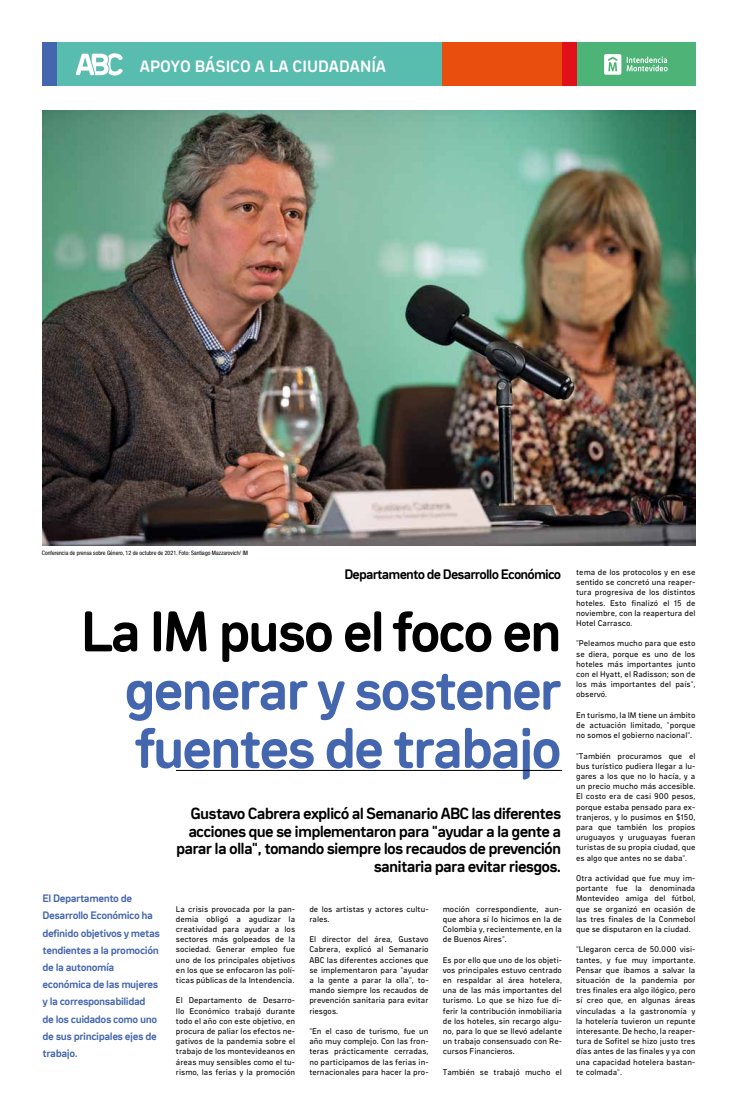
<style>
.page{position:relative;width:738px;height:1120px;background:#fff}
.page>*{position:absolute;margin:0;border:0;box-sizing:border-box;transform-origin:0 0}
.t1{font:700 58.3px/58.3px "Ciudadela Pro";letter-spacing:-.05em;color:#4466ae}
.t2{font:700 58.3px "Ciudadela Pro";letter-spacing:-.05em;color:#000}
.t3{font:700 16.8px "Ciudadela Pro";color:#fff}
.t4{font:700 16.5px/17.7px "Ciudadela Pro";letter-spacing:-.05em;color:#000;text-align:right}
.t5{font:700 14px "Ciudadela Pro";letter-spacing:-.06em;color:#000}
.t6{font:700 11px/17.2px "Ciudadela Pro";letter-spacing:-.04em;color:#4466ae}
.t7{font:8.5px/10.2px "Ciudadela Pro";color:#000;text-align:justify}
.t8{font:condensed 6px "Helvetica Neue";color:#000}
</style>
<div class="page">
<div style="left:43px;top:43px;width:651px;height:43px;background:#58bcaf"></div>
<div style="left:575px;top:43px;width:119px;height:43px;background:#4db376"></div>
<svg style="left:75px;top:53px;width:48px;height:23px"></svg>
<svg style="left:604px;top:54px;width:63px;height:21px"></svg>
<div style="left:442px;top:43px;width:119px;height:43px;background:#e94e0f"></div>
<div style="left:561px;top:43px;width:14px;height:43px;background:#e21018"></div>
<div style="left:43px;top:43px;width:14px;height:43px;background:#4466ae"></div>
<hr style="left:176px;top:770px;width:385px;height:1px;background:#000">
<img style="left:42px;top:110px;width:652px;height:435px">
<h2 class="t3" style="left:140px;top:56px;width:247px">APOYO BÁSICO A LA CIUDADANÍA</h2>
<p class="t8" style="left:42px;top:549px;width:207px">Conferencia de prensa sobre Género, 12 de octubre de 2021. Foto: Santiago Mazzarovich/ IM</p>
<h3 class="t5" style="left:344px;top:565px;width:218px">Departamento de Desarrollo Económico</h3>
<h1 class="t2" style="left:80px;top:594px;width:482px">La IM puso el foco en</h1>
<h1 class="t1" style="left:124px;top:658px;width:439px">generar y sostener fuentes de trabajo</h1>
<h3 class="t4" style="left:176px;top:803px;width:386px">Gustavo Cabrera explicó al Semanario ABC las diferentes acciones que se implementaron para "ayudar a la gente a parar la olla", tomando siempre los recaudos de prevención sanitaria para evitar riesgos.</h3>
<p class="t6" style="left:43px;top:889px;width:119px">El Departamento de<br>Desarrollo Económico ha definido objetivos y metas tendientes a la promoción de la autonomía económica de las mujeres y la corresponsabilidad<br>de los cuidados como uno de sus principales ejes de trabajo.</p>
<p class="t7" style="left:176px;top:903px;width:121px">La crisis provocada por la pan&shy;demia obligó a agudizar la creatividad para ayudar a los sectores más golpeados de la sociedad. Generar empleo fue uno de los principales objetivos en los que se enfocaron las polí&shy;ticas públicas de la Intendencia.</p>
<p class="t7" style="left:176px;top:995px;width:121px">El Departamento de Desarro&shy;llo Económico trabajó durante todo el año con este objetivo, en procura de paliar los efectos ne&shy;gativos de la pandemia sobre el trabajo de los montevideanos en áreas muy sensibles como el tu&shy;rismo, las ferias y la promoción</p>
<p class="t7" style="left:309px;top:903px;width:121px">de los artistas y actores cultu&shy;rales.</p>
<p class="t7" style="left:309px;top:934px;width:121px">El director del área, Gustavo Cabrera, explicó al Semanario ABC las diferentes acciones que se implementaron para "ayudar a la gente a parar la olla", to&shy;mando siempre los recaudos de prevención sanitaria para evitar riesgos.</p>
<p class="t7" style="left:309px;top:1025px;width:121px">"En el caso de turismo, fue un año muy complejo. Con las fron&shy;teras prácticamente cerradas, no participamos de las ferias in&shy;ternacionales para hacer la pro-</p>
<p class="t7" style="left:442px;top:903px;width:121px">moción correspondiente, aun&shy;que ahora sí lo hicimos en la de Colombia y, recientemente, en la de Buenos Aires".</p>
<p class="t7" style="left:442px;top:954px;width:121px">Es por ello que uno de los objeti&shy;vos principales estuvo centrado en respaldar al área hotelera, una de las más importantes del turismo. Lo que se hizo fue di&shy;ferir la contribución inmobiliaria de los hoteles, sin recargo algu&shy;no, para lo que se llevó adelante un trabajo consensuado con Re&shy;cursos Financieros.</p>
<p class="t7" style="left:442px;top:1066px;width:121px">También se trabajó mucho el</p>
<p class="t7" style="left:575px;top:566px;width:121px">tema de los protocolos y en ese sentido se concretó una reaper&shy;tura progresiva de los distintos hoteles. Esto finalizó el 15 de noviembre, con la reapertura del Hotel Carrasco.</p>
<p class="t7" style="left:575px;top:638px;width:121px">"Peleamos mucho para que esto se diera, porque es uno de los hoteles más importantes junto con el Hyatt, el Radisson; son de los más importantes del país", observó.</p>
<p class="t7" style="left:575px;top:709px;width:121px">En turismo, la IM tiene un ámbito de actuación limitado, "porque no somos el gobierno nacional".</p>
<p class="t7" style="left:575px;top:750px;width:121px">"También procuramos que el bus turístico pudiera llegar a lu&shy;gares a los que no lo hacía, y a un precio mucho más accesible.<br>El costo era de casi 900 pesos, porque estaba pensado para ex&shy;tranjeros, y lo pusimos en $150, para que también los propios uruguayos y uruguayas fueran turistas de su propia ciudad, que es algo que antes no se daba".</p>
<p class="t7" style="left:575px;top:872px;width:121px">Otra actividad que fue muy im&shy;portante fue la denominada Montevideo amiga del fútbol, que se organizó en ocasión de las tres finales de la Conmebol que se disputaron en la ciudad.</p>
<p class="t7" style="left:575px;top:944px;width:121px">"Llegaron cerca de 50.000 visi&shy;tantes, y fue muy importante.<br>Pensar que íbamos a salvar la situación de la pandemia por tres finales era algo ilógico, pero sí creo que, en algunas áreas vinculadas a la gastronomía y la hotelería tuvieron un repunte interesante. De hecho, la reaper&shy;tura de Sofitel se hizo justo tres días antes de las finales y ya con una capacidad hotelera bastan&shy;te colmada".</p>
</div>
